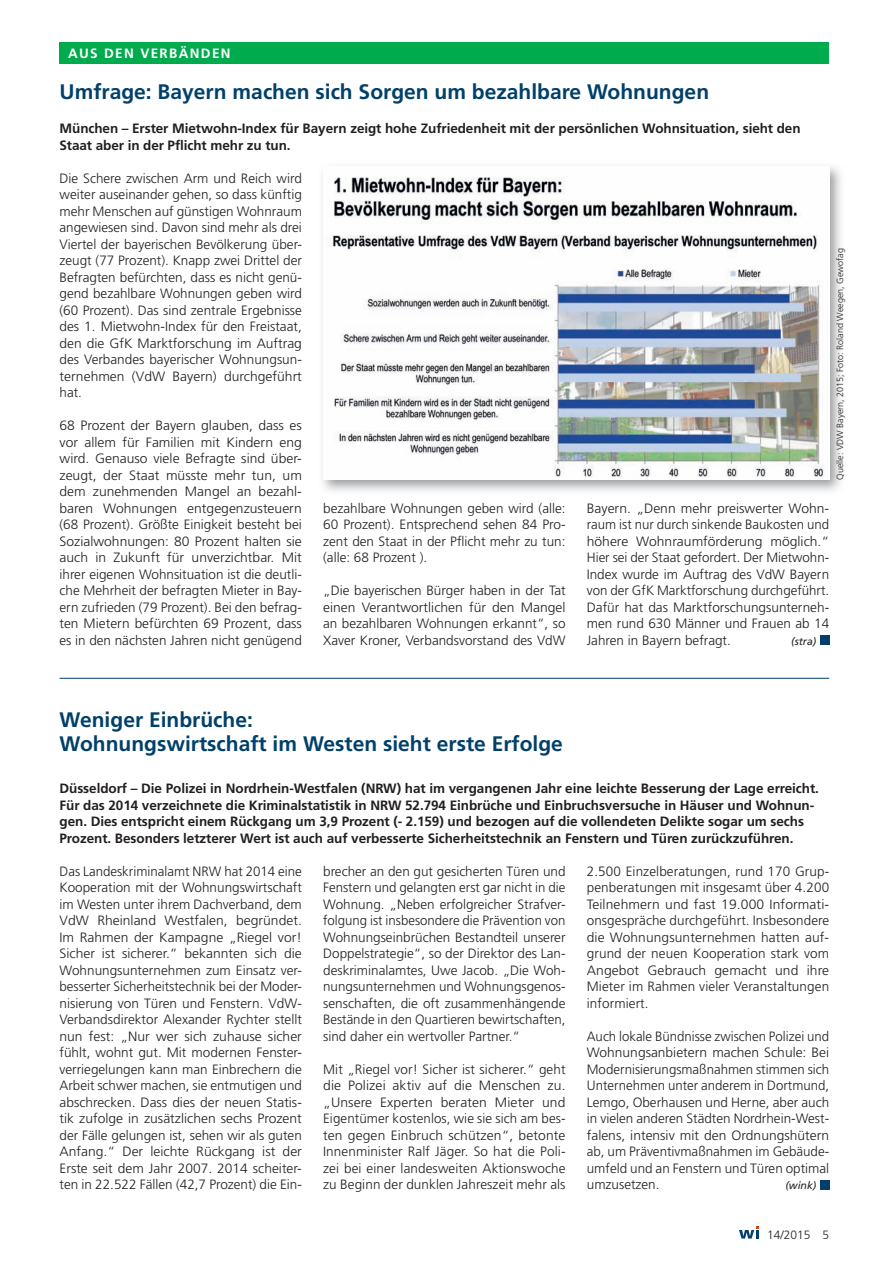
<style>
.page{position:relative;width:893px;height:1263px;background:#fff}
.page>*{position:absolute;margin:0;border:0;box-sizing:border-box;transform-origin:0 0}
.t1{font:700 21px/24px "Frutiger";color:#00406a}
.t2{font:300 13.5px/16.5px "Frutiger";color:#231f20;text-align:justify}
.t3{font:700 13.5px/16.5px "Frutiger";letter-spacing:-.005em;color:#231f20}
.t4{font:700 13.5px "Frutiger";letter-spacing:.1em;color:#fff}
.t5{font:300 12px "Frutiger";color:#231f20}
.t6{font:italic 10.5px "Frutiger";color:#231f20}
.t7{font:300 9px "Frutiger";color:#231f20}
</style>
<div class="page">
<div style="left:60px;top:43px;width:769px;height:21px;background:#00ab4d"></div>
<div style="left:820px;top:635px;width:9px;height:10px;background:#00406a"></div>
<hr style="left:60px;top:678px;width:769px;height:1px;background:#00406a">
<div style="left:820px;top:1180px;width:9px;height:9px;background:#00406a"></div>
<img style="left:322px;top:166px;width:519px;height:325px">
<img style="left:323px;top:166px;width:506px;height:314px">
<svg style="left:739px;top:1226px;width:20px;height:12px"></svg>
<p class="t4" style="left:68px;top:46px;width:164px">AUS DEN VERBÄNDEN</p>
<h1 class="t1" style="left:60px;top:80px;width:651px">Umfrage: Bayern machen sich Sorgen um bezahlbare Wohnungen</h1>
<p class="t3" style="left:60px;top:120px;width:743px">München – Erster Mietwohn-Index für Bayern zeigt hohe Zufriedenheit mit der persönlichen Wohnsituation, sieht den<br>Staat aber in der Pflicht mehr zu tun.</p>
<p class="t2" style="left:60px;top:170px;width:244px">Die Schere zwischen Arm und Reich wird weiter auseinander gehen, so dass künftig mehr Menschen auf günstigen Wohnraum angewiesen sind. Davon sind mehr als drei Viertel der bayerischen Bevölkerung über&shy;zeugt (77 Prozent). Knapp zwei Drittel der Befragten befürchten, dass es nicht genü&shy;gend bezahlbare Wohnungen geben wird (60 Prozent). Das sind zentrale Ergebnisse des 1. Mietwohn-Index für den Freistaat, den die GfK Marktforschung im Auftrag des Verbandes bayerischer Wohnungsun&shy;ternehmen (VdW Bayern) durchgeführt hat.</p>
<p class="t2" style="left:60px;top:418px;width:244px">68 Prozent der Bayern glauben, dass es vor allem für Familien mit Kindern eng wird. Genauso viele Befragte sind über&shy;zeugt, der Staat müsste mehr tun, um dem zunehmenden Mangel an bezahl&shy;baren Wohnungen entgegenzusteuern (68 Prozent). Größte Einigkeit besteht bei Sozialwohnungen: 80 Prozent halten sie auch in Zukunft für unverzichtbar. Mit ihrer eigenen Wohnsituation ist die deutli&shy;che Mehrheit der befragten Mieter in Bay&shy;ern zufrieden (79 Prozent). Bei den befrag&shy;ten Mietern befürchten 69 Prozent, dass es in den nächsten Jahren nicht genügend</p>
<p class="t7" style="left:835px;top:480px;width:233px;rotate:-90deg">Quelle: VDW Bayern, 2015; Foto: Roland Weegen, Gewofag</p>
<p class="t2" style="left:323px;top:500px;width:244px">bezahlbare Wohnungen geben wird (alle:<br>60 Prozent). Entsprechend sehen 84 Pro&shy;zent den Staat in der Pflicht mehr zu tun: (alle: 68 Prozent ).</p>
<p class="t2" style="left:323px;top:583px;width:244px">„Die bayerischen Bürger haben in der Tat einen Verantwortlichen für den Mangel an bezahlbaren Wohnungen erkannt“, so Xaver Kroner, Verbandsvorstand des VdW</p>
<p class="t2" style="left:587px;top:500px;width:244px">Bayern. „Denn mehr preiswerter Wohn&shy;raum ist nur durch sinkende Baukosten und höhere Wohnraumförderung möglich.“ Hier sei der Staat gefordert. Der Mietwohn-Index wurde im Auftrag des VdW Bayern von der GfK Marktforschung durchgeführt.<br>Dafür hat das Marktforschungsunterneh&shy;men rund 630 Männer und Frauen ab 14<br>Jahren in Bayern befragt.</p>
<p class="t6" style="left:791px;top:635px;width:27px">(stra)</p>
<h1 class="t1" style="left:60px;top:708px;width:505px">Weniger Einbrüche:<br>Wohnungswirtschaft im Westen sieht erste Erfolge</h1>
<p class="t3" style="left:60px;top:780px;width:761px">Düsseldorf – Die Polizei in Nordrhein-Westfalen (NRW) hat im vergangenen Jahr eine leichte Besserung der Lage erreicht.<br>Für das 2014 verzeichnete die Kriminalstatistik in NRW 52.794 Einbrüche und Einbruchsversuche in Häuser und Wohnun&shy;gen. Dies entspricht einem Rückgang um 3,9 Prozent (- 2.159) und bezogen auf die vollendeten Delikte sogar um sechs Prozent. Besonders letzterer Wert ist auch auf verbesserte Sicherheitstechnik an Fenstern und Türen zurückzuführen.</p>
<p class="t2" style="left:60px;top:863px;width:244px">Das Landeskriminalamt NRW hat 2014 eine Kooperation mit der Wohnungswirtschaft im Westen unter ihrem Dachverband, dem VdW Rheinland Westfalen, begründet.<br>Im Rahmen der Kampagne „Riegel vor!<br>Sicher ist sicherer.“ bekannten sich die Wohnungsunternehmen zum Einsatz ver&shy;besserter Sicherheitstechnik bei der Moder&shy;nisierung von Türen und Fenstern. VdW-Verbandsdirektor Alexander Rychter stellt nun fest: „Nur wer sich zuhause sicher fühlt, wohnt gut. Mit modernen Fenster&shy;verriegelungen kann man Einbrechern die Arbeit schwer machen, sie entmutigen und abschrecken. Dass dies der neuen Statis&shy;tik zufolge in zusätzlichen sechs Prozent der Fälle gelungen ist, sehen wir als guten Anfang.“ Der leichte Rückgang ist der Erste seit dem Jahr 2007. 2014 scheiter&shy;ten in 22.522 Fällen (42,7 Prozent) die Ein-</p>
<p class="t2" style="left:323px;top:863px;width:244px">brecher an den gut gesicherten Türen und Fenstern und gelangten erst gar nicht in die Wohnung. „Neben erfolgreicher Strafver&shy;folgung ist insbesondere die Prävention von Wohnungseinbrüchen Bestandteil unserer Doppelstrategie“, so der Direktor des Lan&shy;deskriminalamtes, Uwe Jacob. „Die Woh&shy;nungsunternehmen und Wohnungsgenos&shy;senschaften, die oft zusammenhängende Bestände in den Quartieren bewirtschaften, sind daher ein wertvoller Partner.“</p>
<p class="t2" style="left:587px;top:863px;width:244px">2.500 Einzelberatungen, rund 170 Grup&shy;penberatungen mit insgesamt über 4.200<br>Teilnehmern und fast 19.000 Informati&shy;onsgespräche durchgeführt. Insbesondere die Wohnungsunternehmen hatten auf&shy;grund der neuen Kooperation stark vom Angebot Gebrauch gemacht und ihre Mieter im Rahmen vieler Veranstaltungen informiert.</p>
<p class="t2" style="left:587px;top:1028px;width:244px">Auch lokale Bündnisse zwischen Polizei und Wohnungsanbietern machen Schule: Bei Modernisierungsmaßnahmen stimmen sich Unternehmen unter anderem in Dortmund, Lemgo, Oberhausen und Herne, aber auch in vielen anderen Städten Nordrhein-West&shy;falens, intensiv mit den Ordnungshütern ab, um Präventivmaßnahmen im Gebäude&shy;umfeld und an Fenstern und Türen optimal umzusetzen.</p>
<p class="t2" style="left:323px;top:1061px;width:244px">Mit „Riegel vor! Sicher ist sicherer.“ geht die Polizei aktiv auf die Menschen zu. „Unsere Experten beraten Mieter und Eigentümer kostenlos, wie sie sich am bes&shy;ten gegen Einbruch schützen“, betonte Innenminister Ralf Jäger. So hat die Poli&shy;zei bei einer landesweiten Aktionswoche zu Beginn der dunklen Jahreszeit mehr als</p>
<p class="t6" style="left:785px;top:1180px;width:32px">(wink)</p>
<p class="t5" style="left:767px;top:1227px;width:64px">14/2015 5</p>
</div>
